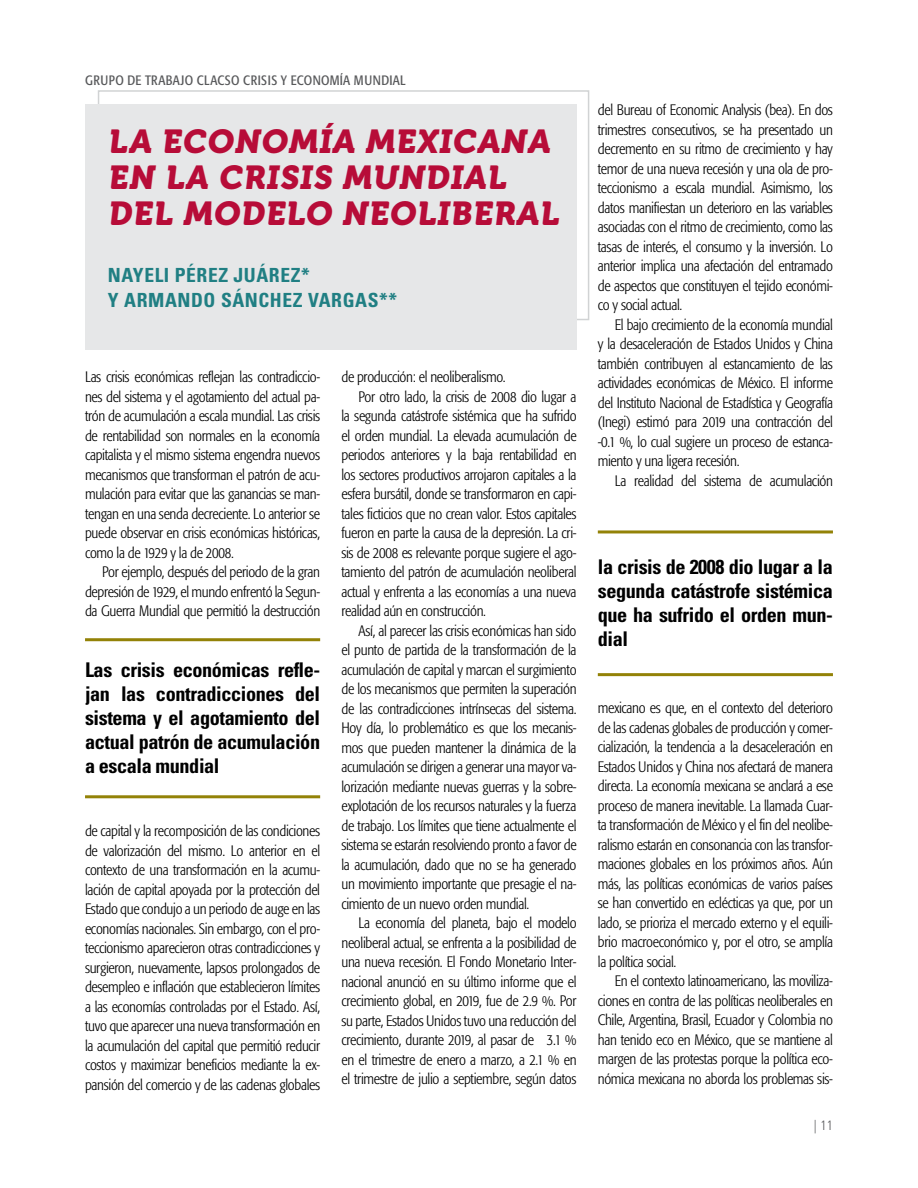
<style>
.page{position:relative;width:918px;height:1188px;background:#fff}
.page>*{position:absolute;margin:0;border:0;box-sizing:border-box;transform-origin:0 0}
.t1{font:33px/36px "Museo 900";color:#b70c38}
.t2{font:700 condensed 20.25px/24px "Univers LT Std";letter-spacing:-.02em;color:#000;text-align:justify}
.t3{font:700 condensed 19.5px/25.5px "Univers LT Std";letter-spacing:.03em;color:#207f83}
.t4{font:300 condensed 15px/19.5px "Formata";letter-spacing:-.02em;color:#000;text-align:justify}
.t5{font:condensed 13.5px "Formata";letter-spacing:.02em;color:#58595b}
.t6{font:300 condensed 13.5px "Frutiger LT Std";color:#58595b}
</style>
<div class="page">
<div style="left:85px;top:104px;width:492px;height:245px;background:#e6e7e8"></div>
<hr style="left:85px;top:638px;width:235px;height:3px;background:#938207">
<hr style="left:598px;top:530px;width:235px;height:3px;background:#938207">
<hr style="left:598px;top:673px;width:235px;height:3px;background:#938207">
<hr style="left:85px;top:795px;width:235px;height:3px;background:#938207">
<p class="t5" style="left:85px;top:72px;width:322px">GRUPO DE TRABAJO CLACSO CRISIS Y ECONOMÍA MUNDIAL</p>
<h1 class="t1" style="left:108px;top:124px;width:457px">LA ECONOMÍA MEXICANA<br>EN LA CRISIS MUNDIAL<br>DEL MODELO NEOLIBERAL</h1>
<h3 class="t3" style="left:108px;top:262px;width:291px">NAYELI PÉREZ JUÁREZ*<br>Y ARMANDO SÁNCHEZ VARGAS**</h3>
<p class="t4" style="left:85px;top:368px;width:237px">Las crisis económicas reflejan las contradiccio&shy;nes del sistema y el agotamiento del actual pa&shy;trón de acumulación a escala mundial. Las crisis de rentabilidad son normales en la economía capitalista y el mismo sistema engendra nuevos mecanismos que transforman el patrón de acu&shy;mulación para evitar que las ganancias se man&shy;tengan en una senda decreciente. Lo anterior se puede observar en crisis económicas históricas, como la de 1929 y la de 2008.</p>
<p class="t4" style="left:85px;top:563px;width:237px;text-indent:17px">Por ejemplo, después del periodo de la gran depresión de 1929, el mundo enfrentó la Segun&shy;da Guerra Mundial que permitió la destrucción</p>
<h2 class="t2" style="left:85px;top:658px;width:237px">Las crisis económicas refle&shy;jan las contradicciones del sistema y el agotamiento del actual patrón de acumulación a escala mundial</h2>
<p class="t4" style="left:85px;top:821px;width:237px">de capital y la recomposición de las condiciones de valorización del mismo. Lo anterior en el contexto de una transformación en la acumu&shy;lación de capital apoyada por la protección del Estado que condujo a un periodo de auge en las economías nacionales. Sin embargo, con el pro&shy;teccionismo aparecieron otras contradicciones y surgieron, nuevamente, lapsos prolongados de desempleo e inflación que establecieron límites a las economías controladas por el Estado. Así, tuvo que aparecer una nueva transformación en la acumulación del capital que permitió reducir costos y maximizar beneficios mediante la ex&shy;pansión del comercio y de las cadenas globales</p>
<p class="t4" style="left:341px;top:368px;width:166px">de producción: el neoliberalismo.</p>
<p class="t4" style="left:358px;top:387px;width:220px">Por otro lado, la crisis de 2008 dio lugar a</p>
<p class="t4" style="left:341px;top:407px;width:237px">la segunda catástrofe sistémica que ha sufrido</p>
<p class="t4" style="left:341px;top:426px;width:237px">el orden mundial. La elevada acumulación de</p>
<p class="t4" style="left:341px;top:446px;width:237px">periodos anteriores y la baja rentabilidad en</p>
<p class="t4" style="left:341px;top:465px;width:237px">los sectores productivos arrojaron capitales a la</p>
<p class="t4" style="left:341px;top:485px;width:237px">esfera bursátil, donde se transformaron en capi-</p>
<p class="t4" style="left:341px;top:504px;width:237px">tales ficticios que no crean valor. Estos capitales</p>
<p class="t4" style="left:341px;top:524px;width:237px">fueron en parte la causa de la depresión. La cri-</p>
<p class="t4" style="left:341px;top:543px;width:237px">sis de 2008 es relevante porque sugiere el ago-</p>
<p class="t4" style="left:341px;top:563px;width:237px">tamiento del patrón de acumulación neoliberal</p>
<p class="t4" style="left:341px;top:582px;width:237px">actual y enfrenta a las economías a una nueva</p>
<p class="t4" style="left:341px;top:602px;width:146px">realidad aún en construcción.</p>
<p class="t4" style="left:358px;top:621px;width:220px">Así, al parecer las crisis económicas han sido</p>
<p class="t4" style="left:341px;top:641px;width:237px">el punto de partida de la transformación de la</p>
<p class="t4" style="left:341px;top:660px;width:237px">acumulación de capital y marcan el surgimiento</p>
<p class="t4" style="left:341px;top:680px;width:237px">de los mecanismos que permiten la superación</p>
<p class="t4" style="left:341px;top:699px;width:237px">de las contradicciones intrínsecas del sistema.</p>
<p class="t4" style="left:341px;top:719px;width:237px">Hoy día, lo problemático es que los mecanis-</p>
<p class="t4" style="left:341px;top:738px;width:237px">mos que pueden mantener la dinámica de la</p>
<p class="t4" style="left:341px;top:758px;width:237px">acumulación se dirigen a generar una mayor va-</p>
<p class="t4" style="left:341px;top:777px;width:237px">lorización mediante nuevas guerras y la sobre-</p>
<p class="t4" style="left:341px;top:797px;width:237px">explotación de los recursos naturales y la fuerza</p>
<p class="t4" style="left:341px;top:816px;width:237px">de trabajo. Los límites que tiene actualmente el</p>
<p class="t4" style="left:341px;top:836px;width:237px">sistema se estarán resolviendo pronto a favor de</p>
<p class="t4" style="left:341px;top:855px;width:237px">la acumulación, dado que no se ha generado</p>
<p class="t4" style="left:341px;top:875px;width:237px">un movimiento importante que presagie el na-</p>
<p class="t4" style="left:341px;top:894px;width:189px">cimiento de un nuevo orden mundial.</p>
<p class="t4" style="left:358px;top:914px;width:220px">La economía del planeta, bajo el modelo</p>
<p class="t4" style="left:341px;top:933px;width:237px">neoliberal actual, se enfrenta a la posibilidad de</p>
<p class="t4" style="left:341px;top:953px;width:237px">una nueva recesión. El Fondo Monetario Inter-</p>
<p class="t4" style="left:341px;top:972px;width:237px">nacional anunció en su último informe que el</p>
<p class="t4" style="left:341px;top:992px;width:237px">crecimiento global, en 2019, fue de 2.9 %. Por</p>
<p class="t4" style="left:341px;top:1011px;width:237px">su parte, Estados Unidos tuvo una reducción del</p>
<p class="t4" style="left:341px;top:1031px;width:237px">crecimiento, durante 2019, al pasar de 3.1 %</p>
<p class="t4" style="left:341px;top:1050px;width:237px">en el trimestre de enero a marzo, a 2.1 % en</p>
<p class="t4" style="left:341px;top:1070px;width:237px">el trimestre de julio a septiembre, según datos</p>
<p class="t4" style="left:598px;top:100px;width:237px">del Bureau of Economic Analysis (bea). En dos trimestres consecutivos, se ha presentado un decremento en su ritmo de crecimiento y hay temor de una nueva recesión y una ola de pro&shy;teccionismo a escala mundial. Asimismo, los datos manifiestan un deterioro en las variables asociadas con el ritmo de crecimiento, como las tasas de interés, el consumo y la inversión. Lo anterior implica una afectación del entramado de aspectos que constituyen el tejido económi&shy;co y social actual.</p>
<p class="t4" style="left:598px;top:315px;width:237px;text-indent:17px">El bajo crecimiento de la economía mundial y la desaceleración de Estados Unidos y China también contribuyen al estancamiento de las actividades económicas de México. El informe del Instituto Nacional de Estadística y Geografía (Inegi) estimó para 2019 una contracción del -0.1 %, lo cual sugiere un proceso de estanca&shy;miento y una ligera recesión.</p>
<p class="t4" style="left:615px;top:471px;width:220px">La realidad del sistema de acumulación</p>
<h2 class="t2" style="left:598px;top:555px;width:237px">la crisis de 2008 dio lugar a la segunda catástrofe sistémica que ha sufrido el orden mun&shy;dial</h2>
<p class="t4" style="left:598px;top:698px;width:237px">mexicano es que, en el contexto del deterioro de las cadenas globales de producción y comer&shy;cialización, la tendencia a la desaceleración en Estados Unidos y China nos afectará de manera directa. La economía mexicana se anclará a ese proceso de manera inevitable. La llamada Cuar&shy;ta transformación de México y el fin del neolibe&shy;ralismo estarán en consonancia con las transfor&shy;maciones globales en los próximos años. Aún más, las políticas económicas de varios países se han convertido en eclécticas ya que, por un lado, se prioriza el mercado externo y el equili&shy;brio macroeconómico y, por el otro, se amplía la política social.</p>
<p class="t4" style="left:598px;top:971px;width:237px;text-indent:17px">En el contexto latinoamericano, las moviliza&shy;ciones en contra de las políticas neoliberales en Chile, Argentina, Brasil, Ecuador y Colombia no han tenido eco en México, que se mantiene al margen de las protestas porque la política eco&shy;nómica mexicana no aborda los problemas sis-</p>
<p class="t6" style="left:814px;top:1117px;width:21px">| 11</p>
</div>
